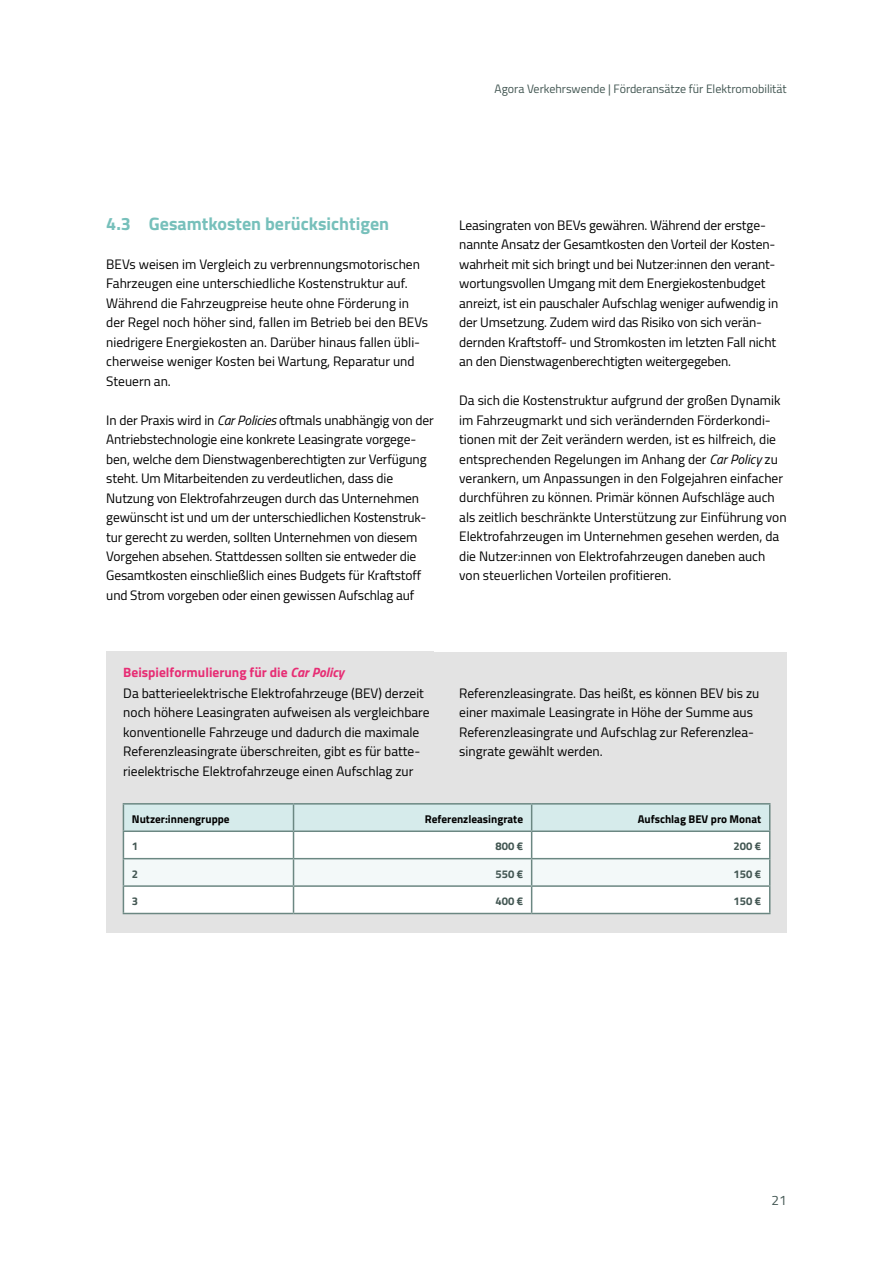
<style>
.page{position:relative;width:893px;height:1263px;background:#fff}
.page>*{position:absolute;margin:0;border:0;box-sizing:border-box;transform-origin:0 0}
.t1{font:700 18px "Cairo";color:#77c0bb}
.t2{font:13.5px/19.5px "Cairo";letter-spacing:-.005em;color:#000}
.t3{font:13.5px "Cairo";color:#425652}
.t4{font:12px "Cairo";color:#425652}
.t5{font:700 11.25px "Cairo";color:#000}
.t6{font:700 11.25px "Cairo";color:#425652}
.s1{font-style:italic}
.s2{font-weight:700;color:#e72d74}
.s3{font-weight:700;font-style:italic;color:#e72d74}
</style>
<div class="page">
<div style="left:106px;top:652px;width:681px;height:281px;background:#e3e3e3"></div>
<div style="left:106px;top:651px;width:328px;height:156px;background:#e3e3e3"></div>
<hr style="left:123px;top:803px;width:170px;height:1px;background:#6b8782">
<hr style="left:293px;top:803px;width:239px;height:1px;background:#6b8782">
<hr style="left:532px;top:803px;width:238px;height:1px;background:#6b8782">
<hr style="left:123px;top:913px;width:170px;height:1px;background:#6b8782">
<hr style="left:293px;top:913px;width:239px;height:1px;background:#6b8782">
<svg style="left:123px;top:804px;width:647px;height:109px"></svg>
<hr style="left:532px;top:913px;width:238px;height:1px;background:#6b8782">
<p class="t4" style="left:495px;top:79px;width:294px">Agora Verkehrswende | Förderansätze für Elektromobilität</p>
<h1 class="t1" style="left:106px;top:209px;width:284px">4.3 Gesamtkosten berücksichtigen</h1>
<p class="t2" style="left:106px;top:254px;width:323px">BEVs weisen im Vergleich zu verbrennungsmotorischen Fahrzeugen eine unterschiedliche Kostenstruktur auf.<br>Während die Fahrzeugpreise heute ohne Förderung in der Regel noch höher sind, fallen im Betrieb bei den BEVs niedrigere Energiekosten an. Darüber hinaus fallen übli&shy;cherweise weniger Kosten bei Wartung, Reparatur und Steuern an.</p>
<p class="t2" style="left:106px;top:410px;width:329px">In der Praxis wird in <span class="s1">Car Policies</span> oftmals unabhängig von der Antriebstechnologie eine konkrete Leasingrate vorgege&shy;ben, welche dem Dienstwagenberechtigten zur Verfügung steht. Um Mitarbeitenden zu verdeutlichen, dass die Nutzung von Elektrofahrzeugen durch das Unternehmen gewünscht ist und um der unterschiedlichen Kostenstruk&shy;tur gerecht zu werden, sollten Unternehmen von diesem Vorgehen absehen. Stattdessen sollten sie entweder die Gesamtkosten einschließlich eines Budgets für Kraftstoff und Strom vorgeben oder einen gewissen Aufschlag auf</p>
<p class="t2" style="left:459px;top:215px;width:321px">Leasingraten von BEVs gewähren. Während der erstge&shy;nannte Ansatz der Gesamtkosten den Vorteil der Kosten&shy;wahrheit mit sich bringt und bei Nutzer:innen den verant&shy;wortungsvollen Umgang mit dem Energiekostenbudget anreizt, ist ein pauschaler Aufschlag weniger aufwendig in der Umsetzung. Zudem wird das Risiko von sich verän&shy;dernden Kraftstoff- und Stromkosten im letzten Fall nicht an den Dienstwagenberechtigten weitergegeben.</p>
<p class="t2" style="left:459px;top:390px;width:329px">Da sich die Kostenstruktur aufgrund der großen Dynamik im Fahrzeugmarkt und sich verändernden Förderkondi&shy;tionen mit der Zeit verändern werden, ist es hilfreich, die entsprechenden Regelungen im Anhang der <span class="s1">Car Policy</span> zu verankern, um Anpassungen in den Folgejahren einfacher durchführen zu können. Primär können Aufschläge auch als zeitlich beschränkte Unterstützung zur Einführung von Elektrofahrzeugen im Unternehmen gesehen werden, da die Nutzer:innen von Elektrofahrzeugen daneben auch von steuerlichen Vorteilen profitieren.</p>
<p class="t2" style="left:123px;top:662px;width:308px"><span class="s2">Beispielformulierung für die</span> <span class="s3">Car Policy<br></span>Da batterieelektrische Elektrofahrzeuge (BEV) derzeit noch höhere Leasingraten aufweisen als vergleichbare konventionelle Fahrzeuge und dadurch die maximale Referenzleasingrate überschreiten, gibt es für batte&shy;rieelektrische Elektrofahrzeuge einen Aufschlag zur</p>
<p class="t5" style="left:132px;top:810px;width:99px">Nutzer:innengruppe</p>
<p class="t5" style="left:425px;top:810px;width:100px">Referenzleasingrate</p>
<p class="t5" style="left:638px;top:810px;width:125px">Aufschlag BEV pro Monat</p>
<p class="t6" style="left:132px;top:837px;width:8px">1</p>
<p class="t6" style="left:495px;top:837px;width:29px">800 €</p>
<p class="t6" style="left:734px;top:837px;width:29px">200 €</p>
<p class="t6" style="left:132px;top:864px;width:8px">2</p>
<p class="t6" style="left:495px;top:864px;width:29px">550 €</p>
<p class="t6" style="left:734px;top:864px;width:29px">150 €</p>
<p class="t6" style="left:132px;top:892px;width:8px">3</p>
<p class="t6" style="left:495px;top:892px;width:29px">400 €</p>
<p class="t6" style="left:734px;top:892px;width:29px">150 €</p>
<p class="t2" style="left:459px;top:683px;width:302px">Referenzleasingrate. Das heißt, es können BEV bis zu einer maximale Leasingrate in Höhe der Summe aus Referenzleasingrate und Aufschlag zur Referenzlea&shy;singrate gewählt werden.</p>
<p class="t3" style="left:771px;top:1189px;width:17px">21</p>
</div>
